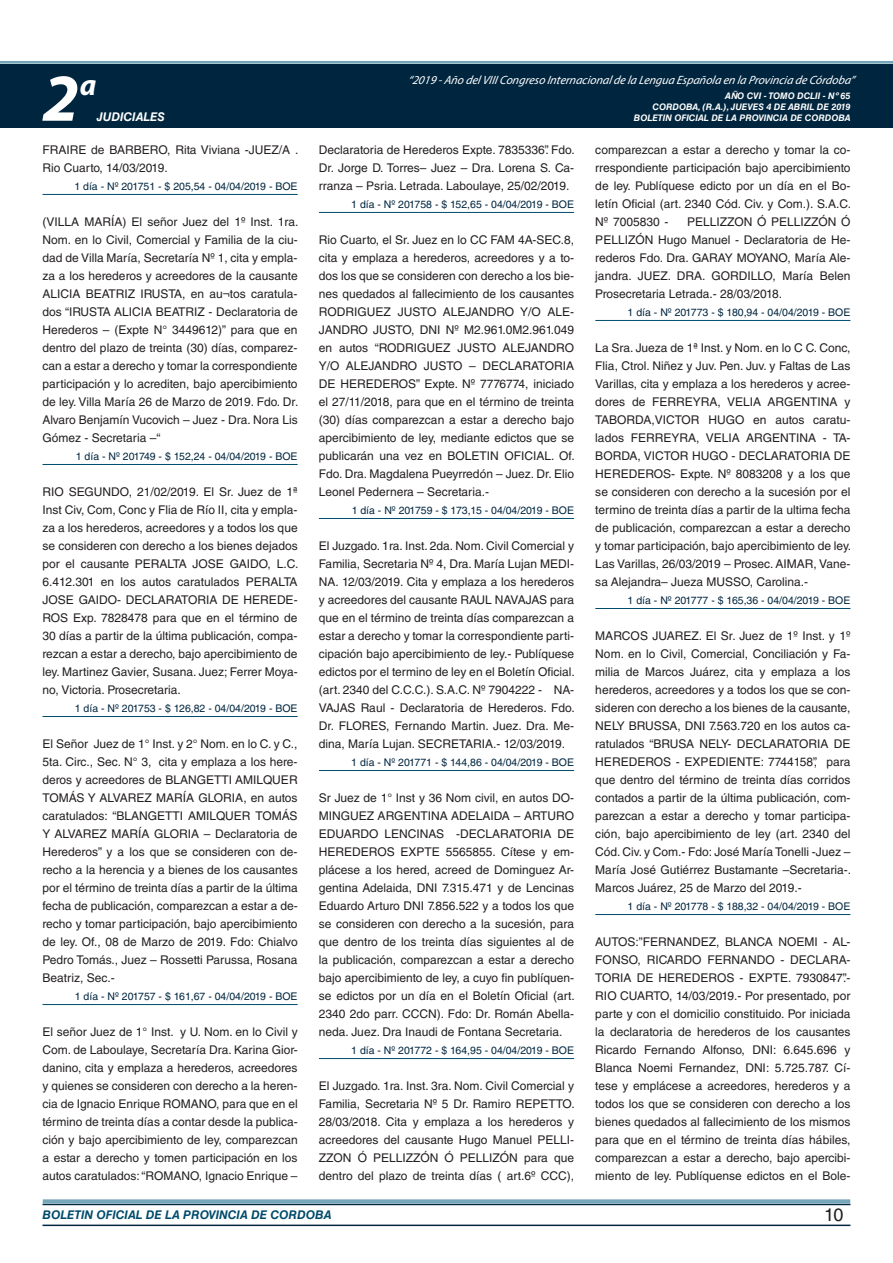
<style>
.page{position:relative;width:893px;height:1263px;background:#fff}
.page>*{position:absolute;margin:0;border:0;box-sizing:border-box;transform-origin:0 0}
.t1{font:italic 700 67.5px "Myriad Pro";color:#fff}
.t2{font:italic 700 30px "Myriad Pro";color:#fff}
.t3{font:18px "Helvetica LT Std";color:#231f20}
.t4{font:12px/18px "Helvetica LT Std";color:#231f20;text-align:justify}
.t5{font:italic 12px "Myriad Pro";color:#fff}
.t6{font:italic 700 12px "Helvetica LT Std";color:#004b6c}
.t7{font:italic 700 12px "Helvetica LT Std";color:#fff}
.t8{font:10.5px "Helvetica LT Std";color:#00263f}
.t9{font:italic 700 9px/10.8px "Helvetica LT Std";color:#fff;text-align:right}
</style>
<div class="page">
<div style="left:0;top:61px;width:893px;height:6px;background:#fff;opacity:.75"></div>
<div style="left:0;top:64px;width:893px;height:64px;background:#00263f"></div>
<hr style="left:43px;top:1224px;width:807px;height:2px;background:#00263f">
<div style="left:42px;top:1198px;width:809px;height:8px;background:#fff;opacity:.75"></div>
<hr style="left:43px;top:194px;width:255px;height:1px;background:#004b6c">
<hr style="left:43px;top:464px;width:255px;height:1px;background:#004b6c">
<hr style="left:43px;top:716px;width:255px;height:1px;background:#004b6c">
<hr style="left:43px;top:1004px;width:255px;height:1px;background:#004b6c">
<hr style="left:319px;top:212px;width:255px;height:1px;background:#004b6c">
<hr style="left:319px;top:518px;width:255px;height:1px;background:#004b6c">
<hr style="left:319px;top:770px;width:255px;height:1px;background:#004b6c">
<hr style="left:319px;top:1058px;width:255px;height:1px;background:#004b6c">
<hr style="left:595px;top:320px;width:255px;height:1px;background:#004b6c">
<hr style="left:595px;top:608px;width:255px;height:1px;background:#004b6c">
<hr style="left:595px;top:914px;width:255px;height:1px;background:#004b6c">
<h2 class="t2" style="left:80px;top:66px;width:18px">a</h2>
<p class="t5" style="left:408px;top:72px;width:448px">“2019 -Año delVIIICongreso Internacionalde la Lengua Esp añola en la Provincia de Córdoba”</p>
<h1 class="t1" style="left:43px;top:54px;width:38px">2</h1>
<p class="t9" style="left:653px;top:91px;width:199px">AÑO CVI - TOMO DCLII - Nº 65<br>CORDOBA, (R.A.), JUEVES 4 DE ABRIL DE 2019</p>
<p class="t7" style="left:97px;top:110px;width:70px">JUDICIALES</p>
<p class="t9" style="left:634px;top:112px;width:218px">BOLETIN OFICIAL DE LA PROVINCIA DE CORDOBA</p>
<p class="t4" style="left:43px;top:141px;width:257px">FRAIRE de BARBERO, Rita Viviana -JUEZ/A .<br>Rio Cuarto, 14/03/2019.</p>
<p class="t8" style="left:74px;top:180px;width:225px">1 día - Nº 201751 - $ 205,54 - 04/04/2019 - BOE</p>
<p class="t4" style="left:43px;top:213px;width:257px">(VILLA MARÍA) El señor Juez del 1º Inst. 1ra.<br>Nom. en lo Civil, Comercial y Familia de la ciu&shy;dad de Villa María, Secretaría Nº 1, cita y empla&shy;za a los herederos y acreedores de la causante ALICIA BEATRIZ IRUSTA, en au¬tos caratula&shy;dos “IRUSTA ALICIA BEATRIZ - Declaratoria de Herederos – (Expte N° 3449612)” para que en dentro del plazo de treinta (30) días, comparez&shy;can a estar a derecho y tomar la correspondiente participación y lo acrediten, bajo apercibimiento de ley. Villa María 26 de Marzo de 2019. Fdo. Dr.<br>Alvaro Benjamín Vucovich – Juez - Dra. Nora Lis Gómez - Secretaria –“</p>
<p class="t8" style="left:76px;top:450px;width:223px">1 día - Nº 201749 - $ 152,24 - 04/04/2019 - BOE</p>
<p class="t4" style="left:43px;top:483px;width:257px">RIO SEGUNDO, 21/02/2019. El Sr. Juez de 1ª Inst Civ, Com, Conc y Flia de Río II, cita y empla&shy;za a los herederos, acreedores y a todos los que se consideren con derecho a los bienes dejados por el causante PERALTA JOSE GAIDO, L.C.<br>6.412.301 en los autos caratulados PERALTA JOSE GAIDO- DECLARATORIA DE HEREDE-ROS Exp. 7828478 para que en el término de 30 días a partir de la última publicación, compa&shy;rezcan a estar a derecho, bajo apercibimiento de ley. Martinez Gavier, Susana. Juez; Ferrer Moya&shy;no, Victoria. Prosecretaria.</p>
<p class="t8" style="left:75px;top:702px;width:224px">1 día - Nº 201753 - $ 126,82 - 04/04/2019 - BOE</p>
<p class="t4" style="left:43px;top:735px;width:257px">El Señor Juez de 1° Inst. y 2° Nom. en lo C. y C., 5ta. Circ., Sec. N° 3, cita y emplaza a los here&shy;deros y acreedores de BLANGETTI AMILQUER TOMÁS Y ALVAREZ MARÍA GLORIA, en autos caratulados: “BLANGETTI AMILQUER TOMÁS Y ALVAREZ MARÍA GLORIA – Declaratoria de Herederos” y a los que se consideren con de&shy;recho a la herencia y a bienes de los causantes por el término de treinta días a partir de la última fecha de publicación, comparezcan a estar a de&shy;recho y tomar participación, bajo apercibimiento de ley. Of., 08 de Marzo de 2019. Fdo: Chialvo Pedro Tomás., Juez – Rossetti Parussa, Rosana Beatriz, Sec.-</p>
<p class="t8" style="left:75px;top:990px;width:224px">1 día - Nº 201757 - $ 161,67 - 04/04/2019 - BOE</p>
<p class="t4" style="left:43px;top:1023px;width:257px">El señor Juez de 1° Inst. y U. Nom. en lo Civil y Com. de Laboulaye, Secretaría Dra. Karina Gior&shy;danino, cita y emplaza a herederos, acreedores y quienes se consideren con derecho a la heren&shy;cia de Ignacio Enrique ROMANO, para que en el término de treinta días a contar desde la publica&shy;ción y bajo apercibimiento de ley, comparezcan a estar a derecho y tomen participación en los autos caratulados: “ROMANO, Ignacio Enrique –</p>
<p class="t4" style="left:319px;top:141px;width:257px">Declaratoria de Herederos Expte. 7835336”. Fdo.<br>Dr. Jorge D. Torres– Juez – Dra. Lorena S. Ca&shy;rranza – Psria. Letrada. Laboulaye, 25/02/2019.</p>
<p class="t8" style="left:351px;top:198px;width:224px">1 día - Nº 201758 - $ 152,65 - 04/04/2019 - BOE</p>
<p class="t4" style="left:319px;top:231px;width:257px">Rio Cuarto, el Sr. Juez en lo CC FAM 4A-SEC.8, cita y emplaza a herederos, acreedores y a to&shy;dos los que se consideren con derecho a los bie&shy;nes quedados al fallecimiento de los causantes RODRIGUEZ JUSTO ALEJANDRO Y/O ALE-JANDRO JUSTO, DNI Nº M2.961.0M2.961.049 en autos “RODRIGUEZ JUSTO ALEJANDRO Y/O ALEJANDRO JUSTO – DECLARATORIA DE HEREDEROS” Expte. Nº 7776774, iniciado el 27/11/2018, para que en el término de treinta (30) días comparezcan a estar a derecho bajo apercibimiento de ley, mediante edictos que se publicarán una vez en BOLETIN OFICIAL. Of.<br>Fdo. Dra. Magdalena Pueyrredón – Juez. Dr. Elio Leonel Pedernera – Secretaria.-</p>
<p class="t8" style="left:352px;top:504px;width:224px">1 día - Nº 201759 - $ 173,15 - 04/04/2019 - BOE</p>
<p class="t4" style="left:319px;top:537px;width:257px">El Juzgado. 1ra. Inst. 2da. Nom. Civil Comercial y Familia, Secretaria Nº 4, Dra. María Lujan MEDI-NA. 12/03/2019. Cita y emplaza a los herederos y acreedores del causante RAUL NAVAJAS para que en el término de treinta días comparezcan a estar a derecho y tomar la correspondiente parti&shy;cipación bajo apercibimiento de ley.- Publíquese edictos por el termino de ley en el Boletín Oficial. (art. 2340 del C.C.C.). S.A.C. Nº 7904222 - NA-VAJAS Raul - Declaratoria de Herederos. Fdo.<br>Dr. FLORES, Fernando Martin. Juez. Dra. Me&shy;dina, María Lujan. SECRETARIA.- 12/03/2019.</p>
<p class="t8" style="left:351px;top:756px;width:224px">1 día - Nº 201771 - $ 144,86 - 04/04/2019 - BOE</p>
<p class="t4" style="left:319px;top:789px;width:257px">Sr Juez de 1° Inst y 36 Nom civil, en autos DO-MINGUEZ ARGENTINA ADELAIDA – ARTURO EDUARDO LENCINAS -DECLARATORIA DE HEREDEROS EXPTE 5565855. Cítese y em&shy;plácese a los hered, acreed de Dominguez Ar&shy;gentina Adelaida, DNI 7.315.471 y de Lencinas Eduardo Arturo DNI 7.856.522 y a todos los que se consideren con derecho a la sucesión, para que dentro de los treinta días siguientes al de la publicación, comparezcan a estar a derecho bajo apercibimiento de ley, a cuyo fin publíquen&shy;se edictos por un día en el Boletín Oficial (art.<br>2340 2do parr. CCCN). Fdo: Dr. Román Abella&shy;neda. Juez. Dra Inaudi de Fontana Secretaria.</p>
<p class="t8" style="left:351px;top:1044px;width:224px">1 día - Nº 201772 - $ 164,95 - 04/04/2019 - BOE</p>
<p class="t4" style="left:319px;top:1077px;width:257px">El Juzgado. 1ra. Inst. 3ra. Nom. Civil Comercial y Familia, Secretaria Nº 5 Dr. Ramiro REPETTO.<br>28/03/2018. Cita y emplaza a los herederos y acreedores del causante Hugo Manuel PELLI-ZZON Ó PELLIZZÓN Ó PELLIZÓN para que dentro del plazo de treinta días ( art.6º CCC),</p>
<p class="t4" style="left:595px;top:141px;width:257px">comparezcan a estar a derecho y tomar la co&shy;rrespondiente participación bajo apercibimiento de ley. Publíquese edicto por un día en el Bo&shy;letín Oficial (art. 2340 Cód. Civ. y Com.). S.A.C.<br>Nº 7005830 -</p>
<p class="t4" style="left:595px;top:213px;width:257px;text-indent:92px">PELLIZZON Ó PELLIZZÓN Ó PELLIZÓN Hugo Manuel - Declaratoria de He&shy;rederos Fdo. Dra. GARAY MOYANO, María Ale&shy;jandra. JUEZ. DRA. GORDILLO, María Belen Prosecretaria Letrada.- 28/03/2018.</p>
<p class="t8" style="left:628px;top:306px;width:224px">1 día - Nº 201773 - $ 180,94 - 04/04/2019 - BOE</p>
<p class="t4" style="left:595px;top:339px;width:257px">La Sra. Jueza de 1ª Inst. y Nom. en lo C C. Conc, Flia, Ctrol. Niñez y Juv. Pen. Juv. y Faltas de Las Varillas, cita y emplaza a los herederos y acree&shy;dores de FERREYRA, VELIA ARGENTINA y TABORDA,VICTOR HUGO en autos caratu&shy;lados FERREYRA, VELIA ARGENTINA - TA-BORDA, VICTOR HUGO - DECLARATORIA DE HEREDEROS- Expte. Nº 8083208 y a los que se consideren con derecho a la sucesión por el termino de treinta días a partir de la ultima fecha de publicación, comparezcan a estar a derecho y tomar participación, bajo apercibimiento de ley.<br>Las Varillas, 26/03/2019 – Prosec. AIMAR, Vane&shy;sa Alejandra– Jueza MUSSO, Carolina.-</p>
<p class="t8" style="left:628px;top:594px;width:224px">1 día - Nº 201777 - $ 165,36 - 04/04/2019 - BOE</p>
<p class="t4" style="left:595px;top:627px;width:257px">MARCOS JUAREZ. El Sr. Juez de 1º Inst. y 1º Nom. en lo Civil, Comercial, Conciliación y Fa&shy;milia de Marcos Juárez, cita y emplaza a los herederos, acreedores y a todos los que se con&shy;sideren con derecho a los bienes de la causante, NELY BRUSSA, DNI 7.563.720 en los autos ca&shy;ratulados “BRUSA NELY- DECLARATORIA DE HEREDEROS - EXPEDIENTE: 7744158”, para que dentro del término de treinta días corridos contados a partir de la última publicación, com&shy;parezcan a estar a derecho y tomar participa&shy;ción, bajo apercibimiento de ley (art. 2340 del Cód. Civ. y Com.- Fdo: José María Tonelli -Juez – María José Gutiérrez Bustamante –Secretaria-.<br>Marcos Juárez, 25 de Marzo del 2019.-</p>
<p class="t8" style="left:628px;top:900px;width:224px">1 día - Nº 201778 - $ 188,32 - 04/04/2019 - BOE</p>
<p class="t4" style="left:595px;top:933px;width:257px">AUTOS:”FERNANDEZ, BLANCA NOEMI - AL-FONSO, RICARDO FERNANDO - DECLARA-TORIA DE HEREDEROS - EXPTE. 7930847”.- RIO CUARTO, 14/03/2019.- Por presentado, por parte y con el domicilio constituido. Por iniciada la declaratoria de herederos de los causantes Ricardo Fernando Alfonso, DNI: 6.645.696 y Blanca Noemi Fernandez, DNI: 5.725.787. Cí&shy;tese y emplácese a acreedores, herederos y a todos los que se consideren con derecho a los bienes quedados al fallecimiento de los mismos para que en el término de treinta días hábiles, comparezcan a estar a derecho, bajo apercibi&shy;miento de ley. Publíquense edictos en el Bole-</p>
<p class="t6" style="left:43px;top:1208px;width:290px">BOLETIN OFICIAL DE LA PROVINCIA DE CORDOBA</p>
<h3 class="t3" style="left:824px;top:1204px;width:21px">10</h3>
</div>
